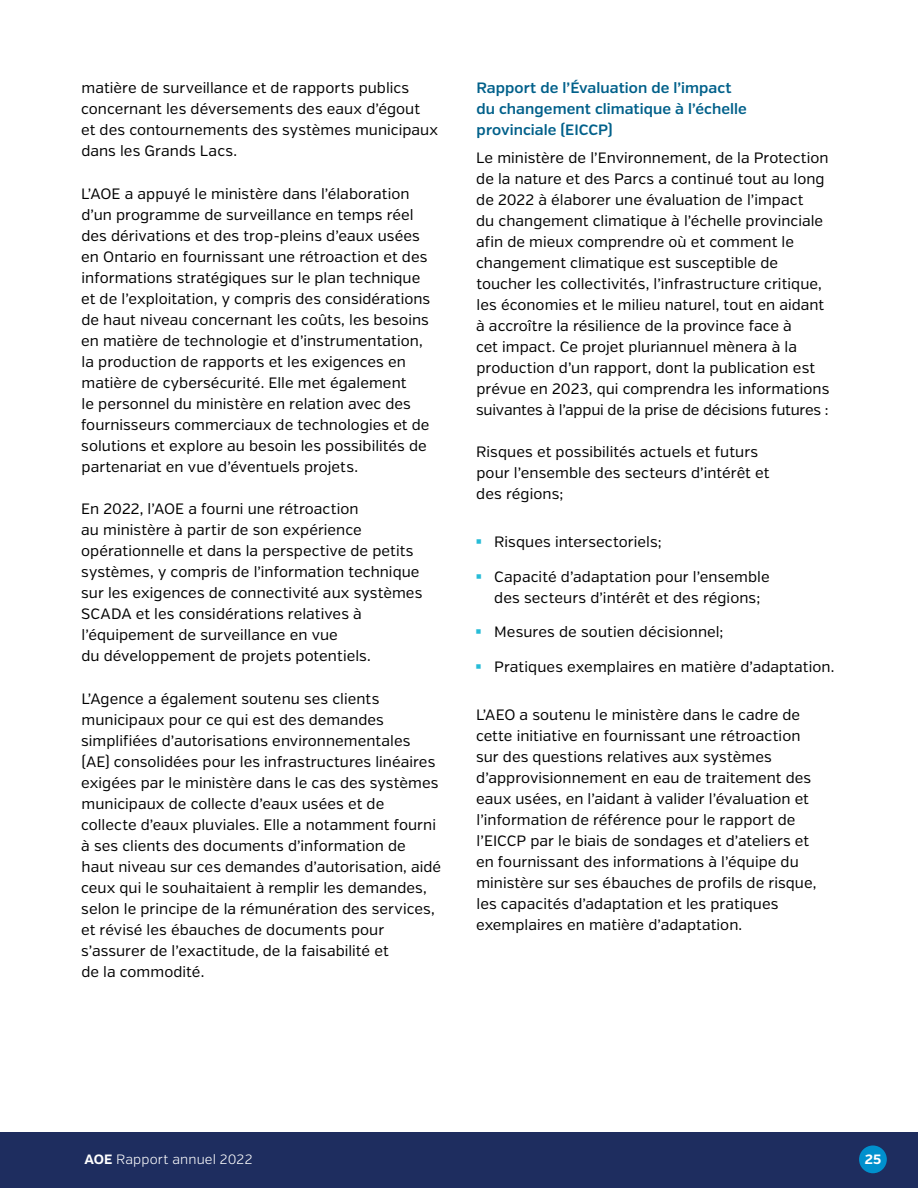
<style>
.page{position:relative;width:918px;height:1188px;background:#fff}
.page>*{position:absolute;margin:0;border:0;box-sizing:border-box;transform-origin:0 0}
.t1{font:15px/21px "Verb";letter-spacing:.005em;color:#000}
.t2{font:600 15px/21px "Verb";letter-spacing:.005em;color:#00608a}
.t3{font:300 13.5px "Verb";letter-spacing:.01em;color:#fff}
.t4{font:700 13.5px "Verb";color:#fff}
.s1{font-weight:700}
</style>
<div class="page">
<div style="left:0;top:1132px;width:918px;height:56px;background:#1e2d5f"></div>
<div style="left:859px;top:1145px;width:28px;height:28px;background:#0090cd;border-radius:50%"></div>
<p class="t1" style="left:81px;top:77px;width:358px">matière de surveillance et de rapports publics concernant les déversements des eaux d’égout et des contournements des systèmes municipaux dans les Grands Lacs.</p>
<p class="t1" style="left:81px;top:183px;width:351px">L’AOE a appuyé le ministère dans l’élaboration d’un programme de surveillance en temps réel des dérivations et des trop-pleins d’eaux usées en Ontario en fournissant une rétroaction et des informations stratégiques sur le plan technique et de l’exploitation, y compris des considérations de haut niveau concernant les coûts, les besoins en matière de technologie et d’instrumentation, la production de rapports et les exigences en matière de cybersécurité. Elle met également<br>le personnel du ministère en relation avec des fournisseurs commerciaux de technologies et de solutions et explore au besoin les possibilités de partenariat en vue d’éventuels projets.</p>
<p class="t1" style="left:81px;top:499px;width:343px">En 2022, l’AOE a fourni une rétroaction<br>au ministère à partir de son expérience opérationnelle et dans la perspective de petits systèmes, y compris de l’information technique sur les exigences de connectivité aux systèmes SCADA et les considérations relatives à l’équipement de surveillance en vue<br>du développement de projets potentiels.</p>
<p class="t1" style="left:81px;top:688px;width:362px">L’Agence a également soutenu ses clients municipaux pour ce qui est des demandes simplifiées d’autorisations environnementales (AE) consolidées pour les infrastructures linéaires exigées par le ministère dans le cas des systèmes municipaux de collecte d’eaux usées et de collecte d’eaux pluviales. Elle a notamment fourni à ses clients des documents d’information de haut niveau sur ces demandes d’autorisation, aidé ceux qui le souhaitaient à remplir les demandes, selon le principe de la rémunération des services, et révisé les ébauches de documents pour s’assurer de l’exactitude, de la faisabilité et<br>de la commodité.</p>
<p class="t2" style="left:476px;top:78px;width:272px">Rapport de l’Évaluation de l’impact du changement climatique à l’échelle provinciale (EICCP)</p>
<p class="t1" style="left:476px;top:147px;width:355px">Le ministère de l’Environnement, de la Protection de la nature et des Parcs a continué tout au long de 2022 à élaborer une évaluation de l’impact<br>du changement climatique à l’échelle provinciale afin de mieux comprendre où et comment le changement climatique est susceptible de toucher les collectivités, l’infrastructure critique, les économies et le milieu naturel, tout en aidant à accroître la résilience de la province face à<br>cet impact. Ce projet pluriannuel mènera à la production d’un rapport, dont la publication est prévue en 2023, qui comprendra les informations suivantes à l’appui de la prise de décisions futures :</p>
<p class="t1" style="left:476px;top:442px;width:295px">Risques et possibilités actuels et futurs pour l’ensemble des secteurs d’intérêt et des régions;</p>
<p class="t1" style="left:494px;top:532px;width:169px">Risques intersectoriels;</p>
<p class="t1" style="left:494px;top:566px;width:277px">Capacité d’adaptation pour l’ensemble des secteurs d’intérêt et des régions;</p>
<p class="t1" style="left:494px;top:622px;width:231px">Mesures de soutien décisionnel;</p>
<p class="t1" style="left:494px;top:656px;width:342px">Pratiques exemplaires en matière d’adaptation.</p>
<p class="t1" style="left:476px;top:704px;width:342px">L’AEO a soutenu le ministère dans le cadre de cette initiative en fournissant une rétroaction sur des questions relatives aux systèmes d’approvisionnement en eau de traitement des eaux usées, en l’aidant à valider l’évaluation et l’information de référence pour le rapport de l’EICCP par le biais de sondages et d’ateliers et en fournissant des informations à l’équipe du ministère sur ses ébauches de profils de risque, les capacités d’adaptation et les pratiques exemplaires en matière d’adaptation.</p>
<p class="t3" style="left:84px;top:1151px;width:170px"><span class="s1">AOE</span> Rapport annuel 2022</p>
<p class="t4" style="left:865px;top:1151px;width:18px">25</p>
</div>
